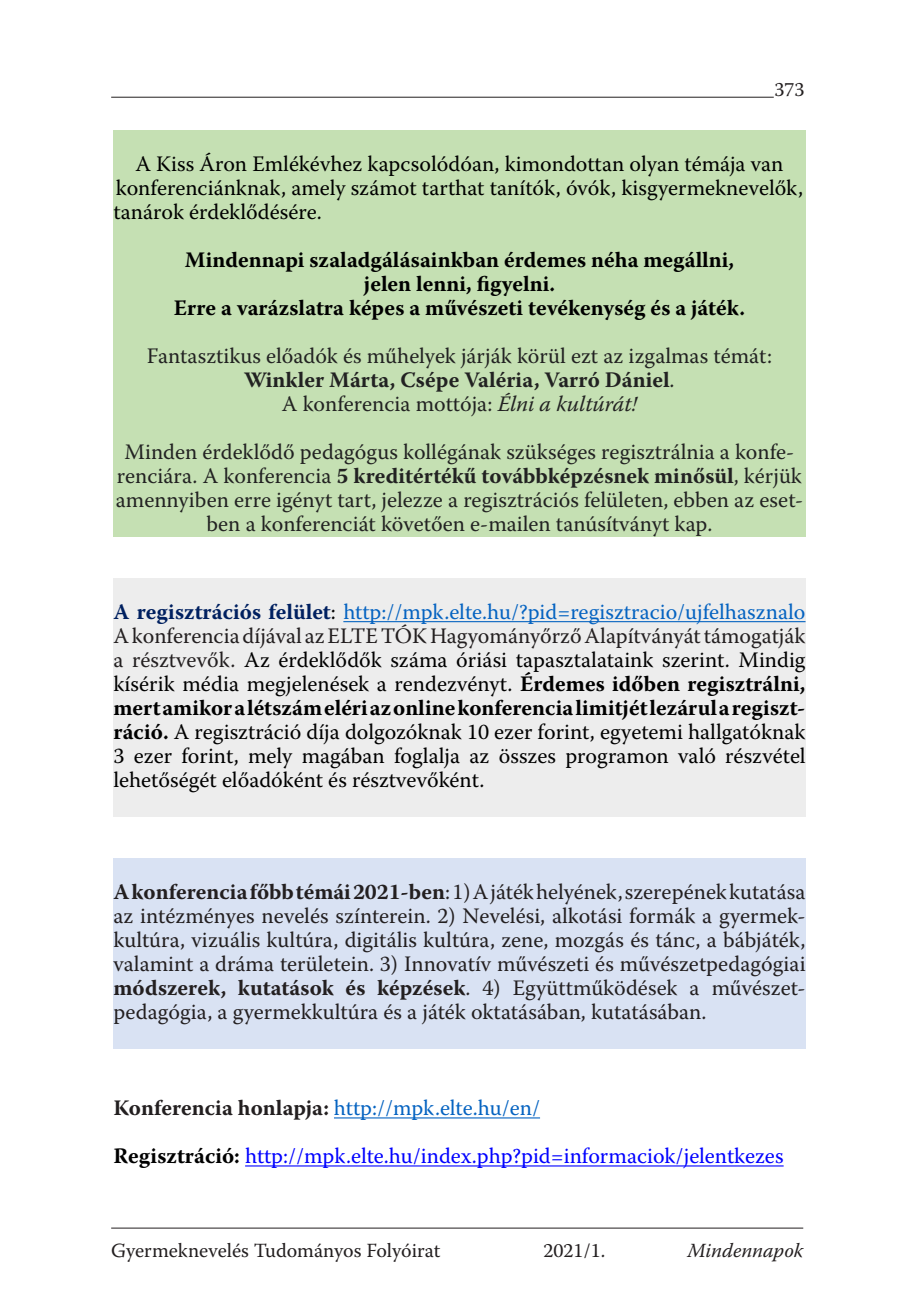
<style>
.page{position:relative;width:919px;height:1299px;background:#fff}
.page>*{position:absolute;margin:0;border:0;box-sizing:border-box;transform-origin:0 0}
.t1{font:22px/24px "Warnock Pro";color:#000}
.t2{font:22px/24px "Warnock Pro";color:#231f20;text-align:justify}
.t3{font:22px/24px "Warnock Pro";color:#222;text-align:center}
.t4{font:700 22px/24px "Warnock Pro";color:#000;text-align:center}
.t5{font:22px/48px "Warnock Pro";color:#00f}
.t6{font:20px "Warnock Pro";color:#231f20}
.t7{font:italic 20px "Warnock Pro";color:#231f20}
.s1{font-weight:700}
.s2{font-style:italic}
.s3{font-weight:700;color:#002060}
.s4{color:#0563c1}
.s5{color:#231f20}
.s6{font-weight:700;color:#231f20}
.s7{font-weight:700;color:#000}
</style>
<div class="page">
<hr style="left:111px;top:97px;width:662px;height:1px;background:#231f20">
<hr style="left:111px;top:1227px;width:692px;height:1px;background:#231f20">
<div style="left:113px;top:130px;width:692px;height:406px;background:#c5e0b3"></div>
<div style="left:113px;top:578px;width:692px;height:238px;background:#ededed"></div>
<hr style="left:343px;top:621px;width:462px;height:1px;background:#0563c1">
<div style="left:113px;top:858px;width:692px;height:190px;background:#d9e2f3"></div>
<hr style="left:334px;top:1117px;width:206px;height:1px;background:#0563c1">
<hr style="left:245px;top:1165px;width:538px;height:1px;background:#00f">
<p class="t6" style="left:774px;top:77px;width:32px">373</p>
<p class="t1" style="left:113px;top:151px;width:691px;text-indent:22px">A Kiss Áron Emlékévhez kapcsolódóan, kimondottan olyan témája van konferenciánknak, amely számot tarthat tanítók, óvók, kisgyermeknevelők, tanárok érdeklődésére.</p>
<p class="t4" style="left:174px;top:247px;width:572px">Mindennapi szaladgálásainkban érdemes néha megállni, jelen lenni, figyelni.<br>Erre a varázslatra képes a művészeti tevékenység és a játék.</p>
<p class="t3" style="left:147px;top:343px;width:626px">Fantasztikus előadók és műhelyek járják körül ezt az izgalmas témát:<br><span class="s1">Winkler Márta, Csépe Valéria, Varró Dániel</span>.<br>A konferencia mottója: <span class="s2">Élni a kultúrát!</span></p>
<p class="t3" style="left:116px;top:439px;width:688px">Minden érdeklődő pedagógus kollégának szükséges regisztrálnia a konfe&shy;renciára. A konferencia <span class="s1">5 kreditértékű továbbképzésnek minősül</span>, kérjük amennyiben erre igényt tart, jelezze a regisztrációs felületen, ebben az eset&shy;ben a konferenciát követően e-mailen tanúsítványt kap.</p>
<p class="t1" style="left:113px;top:599px;width:693px;text-align:justify"><span class="s3">A regisztrációs felület</span>: <span class="s4">http://mpk.elte.hu/?pid=regisztracio/ujfelhasznalo </span><span class="s5">A konferencia díjával az ELTE TÓK Hagyományőrző Alapítványát támogatják a résztvevők.</span> Az érdeklődők száma óriási tapasztalataink szerint. Mindig kísérik média megjelenések a rendezvényt. <span class="s1">Érdemes időben regisztrálni, mert amikor a létszám eléri az online konferencia limitjét lezárul a regiszt&shy;ráció.</span> A regisztráció díja dolgozóknak 10 ezer forint, egyetemi hallgatóknak 3 ezer forint, mely magában foglalja az összes programon való részvétel lehetőségét előadóként és résztvevőként.</p>
<p class="t2" style="left:113px;top:879px;width:693px"><span class="s1">A konferencia főbb témái 2021-ben</span>: 1) A játék helyének, szerepének kutatása az intézményes nevelés színterein. 2) Nevelési, alkotási formák a gyermek&shy;kultúra, vizuális kultúra, digitális kultúra, zene, mozgás és tánc, a bábjáték, valamint a dráma területein. 3) Innovatív művészeti és művészetpedagógiai <span class="s1">módszerek, kutatások és képzések</span>. 4) Együttműködések a művészet&shy;pedagógia, a gyermekkultúra és a játék oktatásában, kutatásában.</p>
<p class="t5" style="left:113px;top:1083px;width:671px"><span class="s6">Konferencia honlapja:</span> <span class="s4">http://mpk.elte.hu/en/<br></span><span class="s7">Regisztráció:</span> http://mpk.elte.hu/index.php?pid=informaciok/jelentkezes</p>
<p class="t6" style="left:111px;top:1237px;width:330px">Gyermeknevelés Tudományos Folyóirat</p>
<p class="t6" style="left:543px;top:1237px;width:64px">2021/1.</p>
<p class="t7" style="left:687px;top:1237px;width:117px">Mindennapok</p>
</div>
